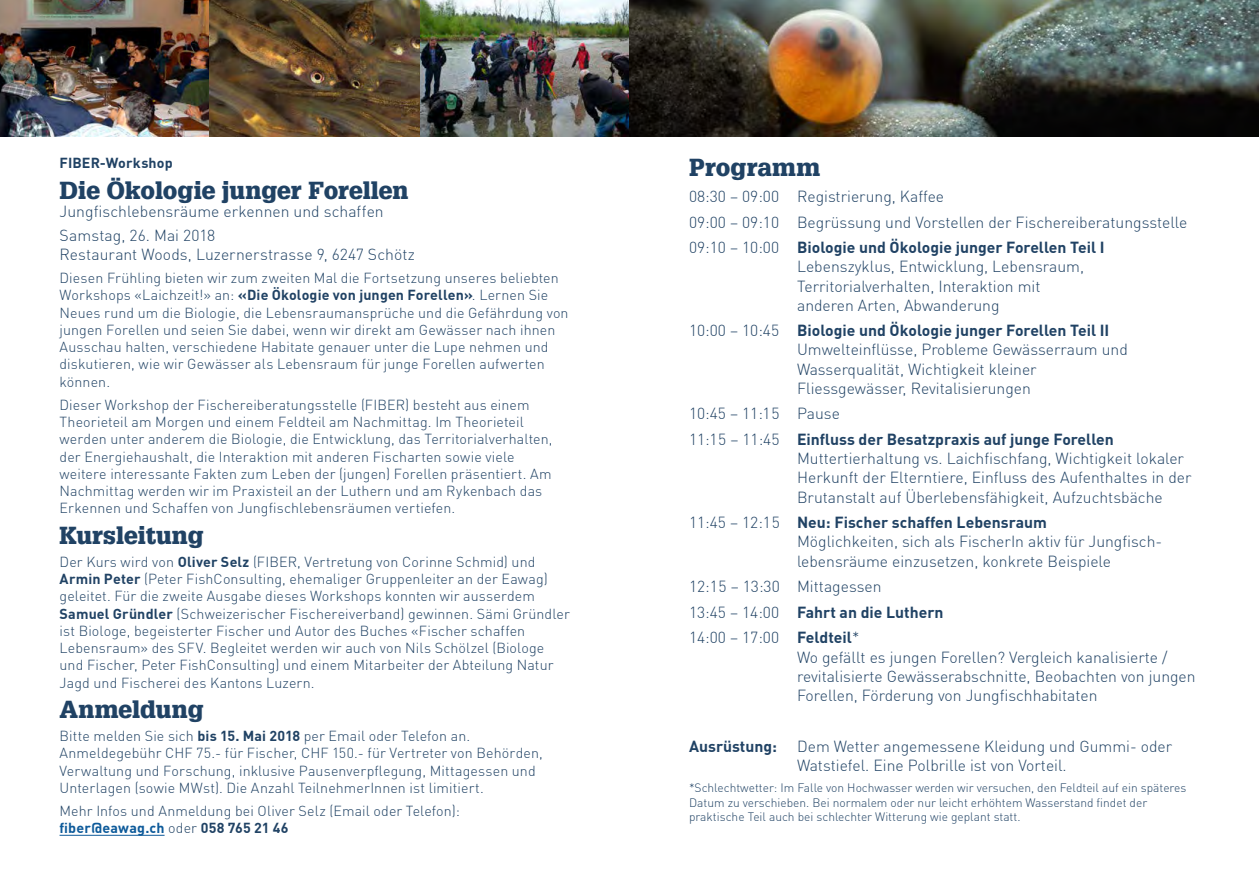
<style>
.page{position:relative;width:1259px;height:893px;background:#fff}
.page>*{position:absolute;margin:0;border:0;box-sizing:border-box;transform-origin:0 0}
.t1{font:900 24px "Glypha";letter-spacing:.005em;color:#204264}
.t2{font:300 15.75px/19.2px "DINOT";color:#204264}
.t3{font:700 15.75px/25.7px "DINOT";color:#204264}
.t4{font:300 14.25px/17.2px "DINOT";letter-spacing:.005em;color:#204264}
.t5{font:700 14.25px "DINOT";letter-spacing:.01em;color:#204264}
.t6{font:300 12px/14.4px "DINOT";color:#204264}
.s1{font-weight:700}
.s2{font-weight:700;color:#0d5a9a}
.s3{font-weight:300}
</style>
<div class="page">
<hr style="left:60px;top:835px;width:105px;height:1px;background:#0d5a9a">
<img style="left:0;top:0;width:1259px;height:136px">
<p class="t5" style="left:60px;top:153px;width:115px">FIBER-Workshop</p>
<h1 class="t1" style="left:60px;top:176px;width:351px">Die Ökologie junger Forellen</h1>
<p class="t2" style="left:60px;top:199px;width:326px;line-height:23.4px">Jungfischlebensräume erkennen und schaffen<br>Samstag, 26. Mai 2018</p>
<p class="t2" style="left:60px;top:244px;width:357px">Restaurant Woods, Luzernerstrasse 9, 6247 Schötz</p>
<p class="t4" style="left:60px;top:269px;width:510px">Diesen Frühling bieten wir zum zweiten Mal die Fortsetzung unseres beliebten Workshops «Laichzeit!» an: <span class="s1">«Die Ökologie von jungen Forellen»</span>. Lernen Sie Neues rund um die Biologie, die Lebensraumansprüche und die Gefährdung von jungen Forellen und seien Sie dabei, wenn wir direkt am Gewässer nach ihnen Ausschau halten, verschiedene Habitate genauer unter die Lupe nehmen und diskutieren, wie wir Gewässer als Lebensraum für junge Forellen aufwerten können.</p>
<p class="t4" style="left:60px;top:396px;width:494px">Dieser Workshop der Fischereiberatungsstelle (FIBER) besteht aus einem Theorieteil am Morgen und einem Feldteil am Nachmittag. Im Theorieteil werden unter anderem die Biologie, die Entwicklung, das Territorialverhalten, der Energiehaushalt, die Interaktion mit anderen Fischarten sowie viele weitere interessante Fakten zum Leben der (jungen) Forellen präsentiert. Am Nachmittag werden wir im Praxisteil an der Luthern und am Rykenbach das Erkennen und Schaffen von Jungfischlebensräumen vertiefen.</p>
<h1 class="t1" style="left:60px;top:521px;width:146px">Kursleitung</h1>
<p class="t4" style="left:60px;top:552px;width:512px">Der Kurs wird von <span class="s1">Oliver Selz</span> (FIBER, Vertretung von Corinne Schmid) und <span class="s1">Armin Peter</span> (Peter FishConsulting, ehemaliger Gruppenleiter an der Eawag) geleitet. Für die zweite Ausgabe dieses Workshops konnten wir ausserdem <span class="s1">Samuel Gründler</span> (Schweizerischer Fischereiverband) gewinnen. Sämi Gründler ist Biologe, begeisterter Fischer und Autor des Buches «Fischer schaffen Lebensraum» des SFV. Begleitet werden wir auch von Nils Schölzel (Biologe und Fischer, Peter FishConsulting) und einem Mitarbeiter der Abteilung Natur Jagd und Fischerei des Kantons Luzern.</p>
<h1 class="t1" style="left:60px;top:695px;width:146px">Anmeldung</h1>
<p class="t4" style="left:60px;top:727px;width:485px">Bitte melden Sie sich <span class="s1">bis 15. Mai 2018</span> per Email oder Telefon an.<br>Anmeldegebühr CHF 75.- für Fischer, CHF 150.- für Vertreter von Behörden, Verwaltung und Forschung, inklusive Pausenverpflegung, Mittagessen und Unterlagen (sowie MWst). Die Anzahl TeilnehmerInnen ist limitiert.</p>
<p class="t4" style="left:60px;top:802px;width:402px">Mehr Infos und Anmeldung bei Oliver Selz (Email oder Telefon): <span class="s2">fiber@eawag.ch</span> oder <span class="s1">058 765 21 46</span></p>
<h1 class="t1" style="left:689px;top:153px;width:133px">Programm</h1>
<p class="t2" style="left:689px;top:183px;width:500px;line-height:25.7px">08:30 – 09:00 Registrierung, Kaffee<br>09:00 – 09:10 Begrüssung und Vorstellen der Fischereiberatungsstelle<br>09:10 – 10:00 <span class="s1">Biologie und Ökologie junger Forellen Teil I</span></p>
<p class="t2" style="left:797px;top:256px;width:288px">Lebenszyklus, Entwicklung, Lebensraum,<br>Territorialverhalten, Interaktion mit anderen Arten, Abwanderung</p>
<p class="t2" style="left:797px;top:320px;width:332px;text-indent:-108px">10:00 – 10:45 <span class="s1">Biologie und Ökologie junger Forellen Teil II </span>Umwelteinflüsse, Probleme Gewässerraum und Wasserqualität, Wichtigkeit kleiner Fliessgewässer, Revitalisierungen</p>
<p class="t3" style="left:689px;top:400px;width:426px"><span class="s3">10:45 – 11:15 Pause<br>11:15 – 11:45</span> Einfluss der Besatzpraxis auf junge Forellen</p>
<p class="t2" style="left:797px;top:448px;width:396px">Muttertierhaltung vs. Laichfischfang, Wichtigkeit lokaler<br>Herkunft der Elterntiere, Einfluss des Aufenthaltes in der<br>Brutanstalt auf Überlebensfähigkeit, Aufzuchtsbäche</p>
<p class="t2" style="left:797px;top:512px;width:366px;text-indent:-108px">11:45 – 12:15 <span class="s1">Neu: Fischer schaffen Lebensraum<br></span>Möglichkeiten, sich als FischerIn aktiv für Jungfisch&shy;lebensräume einzusetzen, konkrete Beispiele</p>
<p class="t2" style="left:689px;top:573px;width:256px;line-height:25.7px">12:15 – 13:30 Mittagessen<br>13:45 – 14:00 <span class="s1">Fahrt an die Luthern<br></span>14:00 – 17:00 <span class="s1">Feldteil</span>*</p>
<p class="t2" style="left:797px;top:647px;width:400px">Wo gefällt es jungen Forellen? Vergleich kanalisierte / revitalisierte Gewässerabschnitte, Beobachten von jungen<br>Forellen, Förderung von Jungfischhabitaten</p>
<p class="t3" style="left:689px;top:733px;width:90px">Ausrüstung:</p>
<p class="t2" style="left:797px;top:736px;width:377px">Dem Wetter angemessene Kleidung und Gummi- oder<br>Watstiefel. Eine Polbrille ist von Vorteil.</p>
<p class="t6" style="left:689px;top:780px;width:499px">*Schlechtwetter: Im Falle von Hochwasser werden wir versuchen, den Feldteil auf ein späteres<br>Datum zu verschieben. Bei normalem oder nur leicht erhöhtem Wasserstand findet der praktische Teil auch bei schlechter Witterung wie geplant statt.</p>
</div>
